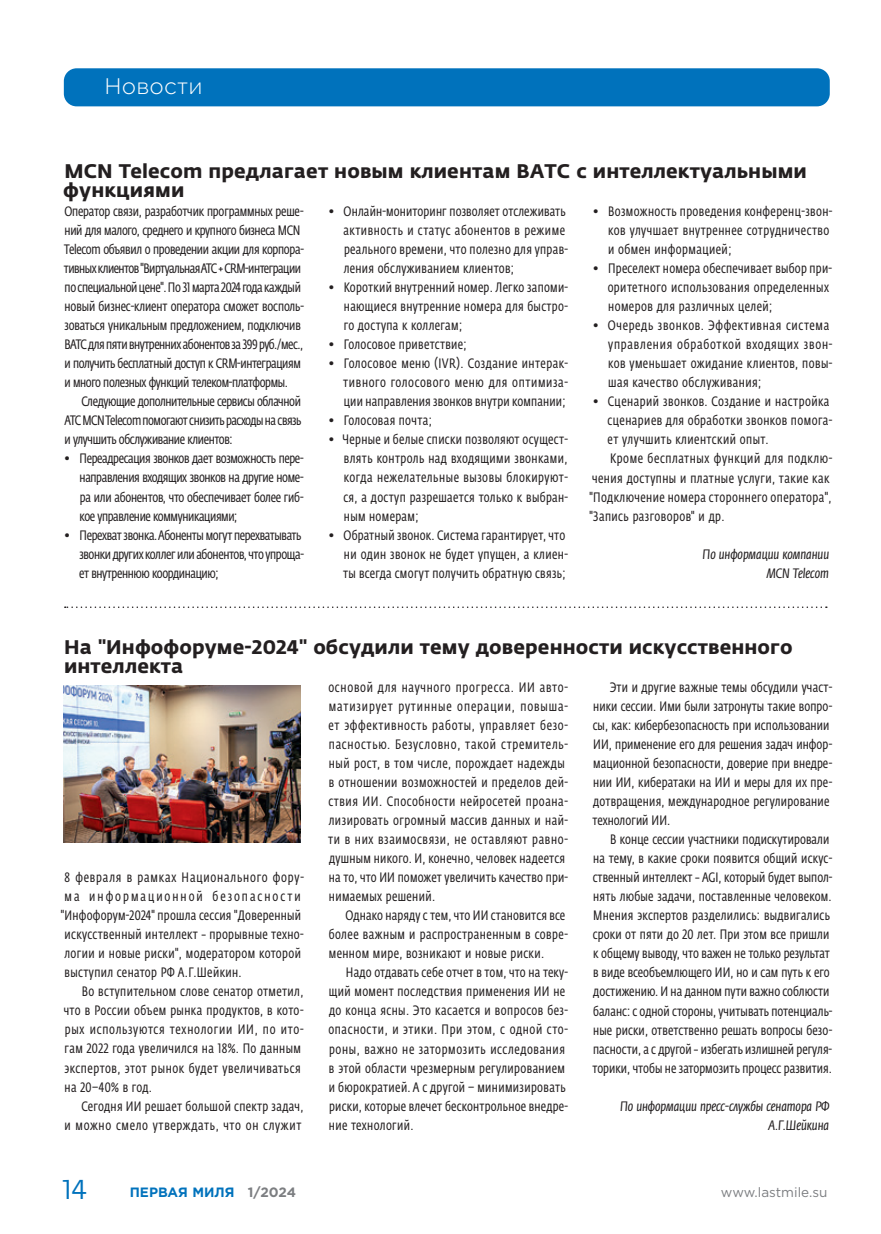
<style>
.page{position:relative;width:881px;height:1234px;background:#fff}
.page>*{position:absolute;margin:0;border:0;box-sizing:border-box;transform-origin:0 0}
.t1{font:27px "Fedra Sans Pro";color:#0072bc}
.t2{font:300 22.5px "Gotham Pro";letter-spacing:.005em;color:#fff}
.t3{font:700 19.5px/19px "Fedra Sans Pro";letter-spacing:.005em;color:#231f20}
.t4{font:13.5px/19px "Fedra Sans Cond Pro";letter-spacing:.02em;color:#231f20}
.t5{font:13.5px/19px "Fedra Sans Cond Pro";letter-spacing:.04em;color:#231f20}
.t6{font:13.5px/19px "Fedra Sans Cond Pro";letter-spacing:-.025em;color:#231f20}
.t7{font:italic 13.5px/19px "Fedra Sans Cond Pro";letter-spacing:-.005em;color:#231f20;text-align:right;scale:1.1 1}
.t8{font:13.5px "Fedra Sans Cond Pro";letter-spacing:.045em;color:#231f20}
.t9{font:700 13.5px "Gotham Pro";color:#0072bc}
.t10{font:13.5px "Gotham Pro";color:#7c7e81}
.s1{color:#7c7e81}
</style>
<div class="page">
<div style="left:64px;top:68px;width:765px;height:38px;background:#0072bc;border-radius:13px"></div>
<svg style="left:65px;top:606px;width:761px;height:2px"></svg>
<img style="left:64px;top:685px;width:236px;height:157px">
<h2 class="t2" style="left:105px;top:74px;width:99px">Новости</h2>
<h3 class="t3" style="left:63px;top:161px;width:744px">MCN Telecom предлагает новым клиентам ВАТС с интеллектуальными функциями</h3>
<p class="t6" style="left:64px;top:202px;width:241px">Оператор связи, разработчик программных реше&shy;ний для малого, среднего и крупного бизнеса MCN Telecom объявил о проведении акции для корпора&shy;тивных клиентов "Виртуальная АТС + CRM-интеграции поспециальной цене". По31марта 2024 года каждый новый бизнес-клиент оператора сможет восполь&shy;зоваться уникальным предложением, подключив ВАТС дляпяти внутренних абонентов за399руб./мес., и получить бесплатный доступ к CRM-интеграциям и много полезных функций телеком-платформы.</p>
<p class="t4" style="left:65px;top:392px;width:238px;text-align:justify;text-indent:17px">Следующие дополнительные сервисы облачной АТС MCN Telecom помогают снизить расходы на связь и улучшить обслуживание клиентов:</p>
<p class="t4" style="left:80px;top:449px;width:225px;text-align:justify;text-indent:-16px">• Переадресация звонков дает возможность пере&shy;направления входящих звонков на другие номе&shy;ра или абонентов, что обеспечивает более гиб&shy;кое управление коммуникациями;</p>
<p class="t6" style="left:79px;top:525px;width:226px;text-indent:-15px">• Перехват звонка. Абоненты могут перехватывать звонки других коллег или абонентов, что упроща&shy;ет внутреннюю координацию;</p>
<p class="t4" style="left:343px;top:202px;width:226px;text-indent:-15px">• Онлайн-мониторинг позволяет отслеживать активность и статус абонентов в режиме реального времени, что полезно для управ&shy;ления обслуживанием клиентов;</p>
<p class="t4" style="left:344px;top:278px;width:226px;text-align:justify;text-indent:-16px">• Короткий внутренний номер. Легко запоми&shy;нающиеся внутренние номера для быстро&shy;го доступа к коллегам;</p>
<p class="t4" style="left:328px;top:335px;width:140px">• Голосовое приветствие;</p>
<p class="t4" style="left:343px;top:354px;width:226px;text-align:justify;text-indent:-15px">• Голосовое меню (IVR). Создание интерак&shy;тивного голосового меню для оптимиза&shy;ции направления звонков внутри компании;</p>
<p class="t4" style="left:328px;top:411px;width:105px">• Голосовая почта;</p>
<p class="t4" style="left:343px;top:430px;width:226px;text-align:justify;text-indent:-15px">• Черные и белые списки позволяют осущест&shy;влять контроль над входящими звонками, когда нежелательные вызовы блокируют&shy;ся, а доступ разрешается только к выбран&shy;ным номерам;</p>
<p class="t4" style="left:343px;top:525px;width:226px;text-indent:-15px">• Обратный звонок. Система гарантирует, что ни один звонок не будет упущен, а клиен&shy;ты всегда смогут получить обратную связь;</p>
<p class="t4" style="left:608px;top:202px;width:226px;text-indent:-16px">• Возможность проведения конференц-звон&shy;ков улучшает внутреннее сотрудничество и обмен информацией;</p>
<p class="t4" style="left:607px;top:259px;width:226px;text-indent:-15px">• Преселект номера обеспечивает выбор при&shy;оритетного использования определенных номеров для различных целей;</p>
<p class="t5" style="left:608px;top:316px;width:226px;text-indent:-16px">• Очередь звонков. Эффективная система управления обработкой входящих звон&shy;ков уменьшает ожидание клиентов, повы&shy;шая качество обслуживания;</p>
<p class="t4" style="left:592px;top:392px;width:238px">• Сценарий звонков. Создание и настройка</p>
<p class="t4" style="left:607px;top:411px;width:226px">сценариев для обработки звонков помога-</p>
<p class="t4" style="left:607px;top:430px;width:162px">ет улучшить клиентский опыт.</p>
<p class="t8" style="left:610px;top:450px;width:223px">Кроме бесплатных функций для подклю-</p>
<p class="t4" style="left:592px;top:468px;width:239px">чения доступны и платные услуги, такие как</p>
<p class="t4" style="left:589px;top:487px;width:244px">"Подключение номера стороннего оператора",</p>
<p class="t4" style="left:589px;top:506px;width:137px">"Запись разговоров" и др.</p>
<p class="t7" style="left:702px;top:544px;width:117px">По информации компании<br>MCN Telecom</p>
<h3 class="t3" style="left:64px;top:637px;width:729px">На "Инфофоруме-2024" обсудили тему доверенности искусственного интеллекта</h3>
<p class="t4" style="left:61px;top:868px;width:244px">8 февраля в рамках Национального фору&shy;ма информационной безопасности "Инфофорум-2024" прошла сессия "Доверенный искусственный интеллект − прорывные техно&shy;логии и новые риски", модератором которой выступил сенатор РФ А.Г.Шейкин.</p>
<p class="t4" style="left:64px;top:982px;width:241px;text-indent:18px">Во вступительном слове сенатор отметил, что в России объем рынка продуктов, в кото&shy;рых используются технологии ИИ, по ито&shy;гам 2022 года увеличился на 18%. По данным экспертов, этот рынок будет увеличиваться на 20–40% в год.</p>
<p class="t4" style="left:65px;top:1096px;width:240px;text-align:right">Сегодня ИИ решает большой спектр задач,<br>и можно смело утверждать, что он служит</p>
<p class="t5" style="left:328px;top:677px;width:241px">основой для научного прогресса. ИИ авто&shy;матизирует рутинные операции, повыша&shy;ет эффективность работы, управляет безо&shy;пасностью. Безусловно, такой стремитель&shy;ный рост, в том числе, порождает надежды в отношении возможностей и пределов дей&shy;ствия ИИ. Способности нейросетей проана&shy;лизировать огромный массив данных и най&shy;ти в них взаимосвязи, не оставляют равно&shy;душным никого. И, конечно, человек надеется на то, что ИИ поможет увеличить качество при&shy;нимаемых решений.</p>
<p class="t4" style="left:328px;top:906px;width:241px;text-indent:17px">Однако наряду с тем, что ИИ становится все более важным и распространенным в совре&shy;менном мире, возникают и новые риски.</p>
<p class="t4" style="left:328px;top:963px;width:241px;text-indent:18px">Надо отдавать себе отчет в том, что на теку&shy;щий момент последствия применения ИИ не до конца ясны. Это касается и вопросов без&shy;опасности, и этики. При этом, с одной сто&shy;роны, важно не затормозить исследования в этой области чрезмерным регулированием и бюрократией. А с другой – минимизировать риски, которые влечет бесконтрольное внедре&shy;ние технологий.</p>
<p class="t4" style="left:592px;top:677px;width:241px;text-indent:18px">Эти и другие важные темы обсудили участ&shy;ники сессии. Ими были затронуты такие вопро&shy;сы, как: кибербезопасность при использовании ИИ, применение его для решения задач инфор&shy;мационной безопасности, доверие при внедре&shy;нии ИИ, кибератаки на ИИ и меры для их пре&shy;дотвращения, международное регулирование технологий ИИ.</p>
<p class="t4" style="left:592px;top:830px;width:241px;text-indent:18px">В конце сессии участники подискутировали на тему, в какие сроки появится общий искус&shy;ственный интеллект − AGI, который будет выпол&shy;нять любые задачи, поставленные человеком.<br>Мнения экспертов разделились: выдвигались сроки от пяти до 20 лет. При этом все пришли к общему выводу, что важен не только результат в виде всеобъемлющего ИИ, но и сам путь к его достижению. И на данном пути важно соблюсти баланс: с одной стороны, учитывать потенциаль&shy;ные риски, ответственно решать вопросы безо&shy;пасности, а с другой − избегать излишней регуля&shy;торики, чтобы не затормозить процесс развития.</p>
<p class="t7" style="left:619px;top:1096px;width:192px">По информации пресс-службы сенатора РФ<br>А.Г.Шейкина</p>
<h1 class="t1" style="left:63px;top:1172px;width:25px">14</h1>
<p class="t9" style="left:130px;top:1184px;width:168px">ПЕРВАЯ МИЛЯ <span class="s1">1/2024</span></p>
<p class="t10" style="left:720px;top:1184px;width:108px">www.lastmile.su</p>
</div>
